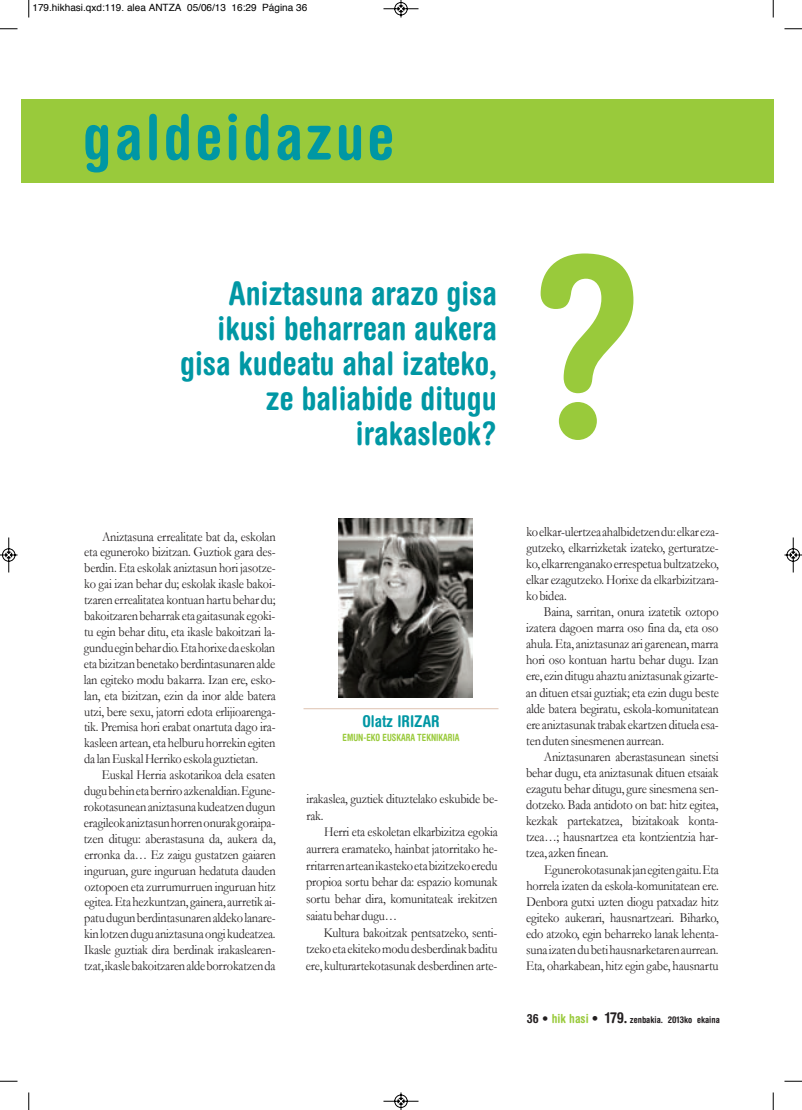
<style>
.page{position:relative;width:802px;height:1110px;background:#fff}
.page>*{position:absolute;margin:0;border:0;box-sizing:border-box;transform-origin:0 0}
.t1{font:700 condensed 250px "Helvetica Rounded";color:#99ca3b}
.t2{font:700 condensed 62.5px "Helvetica Rounded";letter-spacing:.05em;color:#0097a4}
.t3{font:700 condensed 32.5px/35px "Helvetica Rounded";color:#0097a4;text-align:right}
.t4{font:700 condensed 16.25px "Helvetica Rounded";color:#0097a4}
.t5{font:13.75px/15.9px "Garamond";letter-spacing:-.015em;color:#231f20;text-align:justify;scale:.9 1}
.t6{font:10px "Helvetica";color:#000}
.t7{font:700 condensed 10px "Helvetica Rounded";color:#99ca3b;scale:.9 1}
.t8{font:700 condensed 9.25px "Helvetica Rounded";color:#231f20}
.s1{font-size:12.5px}
.s2{font-size:12.5px;color:#99ca3b}
.s3{font-size:13px}
.s4{font-size:15px}
</style>
<div class="page">
<div style="left:22px;top:100px;width:751px;height:83px;background:#99ca3b"></div>
<hr style="left:303px;top:708px;width:195px;height:1px;background:#dec2b0">
<img style="left:338px;top:519px;width:134px;height:179px">
<svg style="left:28px;top:0;width:2px;height:18px"></svg>
<svg style="left:0;top:28px;width:18px;height:2px"></svg>
<svg style="left:773px;top:0;width:1px;height:18px"></svg>
<svg style="left:784px;top:28px;width:18px;height:2px"></svg>
<svg style="left:28px;top:1092px;width:2px;height:18px"></svg>
<svg style="left:0;top:1081px;width:18px;height:1px"></svg>
<svg style="left:773px;top:1092px;width:1px;height:18px"></svg>
<svg style="left:784px;top:1081px;width:18px;height:1px"></svg>
<svg style="left:383px;top:0;width:36px;height:18px"></svg>
<svg style="left:383px;top:1092px;width:36px;height:18px"></svg>
<svg style="left:0;top:537px;width:18px;height:36px"></svg>
<svg style="left:784px;top:537px;width:18px;height:36px"></svg>
<p class="t6" style="left:32px;top:4px;width:276px">179.hikhasi.qxd:119. alea ANTZA 05/06/13 16:29 Página 36</p>
<h2 class="t2" style="left:83px;top:115px;width:313px">galdeidazue</h2>
<h3 class="t3" style="left:180px;top:279px;width:318px">Aniztasuna arazo gisa ikusi beharrean aukera gisa kudeatu ahal izateko, ze baliabide ditugu irakasleok?</h3>
<h1 class="t1" style="left:528px;top:257px;width:122px">?</h1>
<p class="t5" style="left:84px;top:528px;width:215px;text-indent:18px">Aniztasuna errealitate bat da, eskolan eta eguneroko bizitzan. Guztiok gara des&shy;berdin. Eta eskolak aniztasun hori jasotze&shy;ko gai izan behar du; eskolak ikasle bakoi&shy;tzaren errealitatea kontuan hartu behar du; bakoitzaren beharrak eta gaitasunak egoki&shy;tu egin behar ditu, eta ikasle bakoitzari la&shy;gundu egin behar dio. Eta horixe da eskolan eta bizitzan benetako berdintasunaren alde lan egiteko modu bakarra. Izan ere, esko&shy;lan, eta bizitzan, ezin da inor alde batera utzi, bere sexu, jatorri edota erlijioarenga&shy;tik. Premisa hori erabat onartuta dago ira&shy;kasleen artean, eta helburu horrekin egiten da lan Euskal Herriko eskola guztietan.</p>
<p class="t5" style="left:84px;top:767px;width:215px;text-indent:18px">Euskal Herria askotarikoa dela esaten dugu behin eta berriro azkenaldian. Egune&shy;rokotasunean aniztasuna kudeatzen dugun eragileok aniztasun horren onurak goraipa&shy;tzen ditugu: aberastasuna da, aukera da, erronka da… Ez zaigu gustatzen gaiaren inguruan, gure inguruan hedatuta dauden oztopoen eta zurrumurruen inguruan hitz egitea. Eta hezkuntzan, gainera, aurretik ai&shy;patu dugun berdintasunaren aldeko lanare&shy;kin lotzen dugu aniztasuna ongi kudeatzea.<br>Ikasle guztiak dira berdinak irakaslearen&shy;tzat, ikasle bakoitzaren alde borrokatzen da</p>
<p class="t4" style="left:362px;top:715px;width:79px">Olatz IRIZAR</p>
<p class="t7" style="left:342px;top:733px;width:131px">EMUN-EKO EUSKARA TEKNIKARIA</p>
<p class="t5" style="left:306px;top:790px;width:214px;line-height:16.8px">irakaslea, guztiek dituztelako eskubide be&shy;rak.</p>
<p class="t5" style="left:306px;top:824px;width:214px;line-height:16.8px;text-indent:18px">Herri eta eskoletan elkarbizitza egokia aurrera eramateko, hainbat jatorritako he&shy;rritarren artean ikasteko eta bizitzeko eredu propioa sortu behar da: espazio komunak sortu behar dira, komunitateak irekitzen saiatu behar dugu…</p>
<p class="t5" style="left:306px;top:924px;width:214px;line-height:16.8px;text-indent:18px">Kultura bakoitzak pentsatzeko, senti&shy;tzeko eta ekiteko modu desberdinak baditu ere, kulturartekotasunak desberdinen arte-</p>
<p class="t5" style="left:526px;top:523px;width:216px">ko elkar-ulertzea ahalbidetzen du: elkar eza&shy;gutzeko, elkarrizketak izateko, gerturatze&shy;ko, elkarrenganako errespetua bultzatzeko, elkar ezagutzeko. Horixe da elkarbizitzara&shy;ko bidea.</p>
<p class="t5" style="left:526px;top:604px;width:216px;text-indent:18px">Baina, sarritan, onura izatetik oztopo izatera dagoen marra oso fina da, eta oso ahula. Eta, aniztasunaz ari garenean, marra hori oso kontuan hartu behar dugu. Izan ere, ezin ditugu ahaztu aniztasunak gizarte&shy;an dituen etsai guztiak; eta ezin dugu beste alde batera begiratu, eskola-komunitatean ere aniztasunak trabak ekartzen dituela esa&shy;ten duten sinesmenen aurrean.</p>
<p class="t5" style="left:526px;top:749px;width:216px;text-indent:18px">Aniztasunaren aberastasunean sinetsi behar dugu, eta aniztasunak dituen etsaiak ezagutu behar ditugu, gure sinesmena sen&shy;dotzeko. Bada antidoto on bat: hitz egitea, kezkak partekatzea, bizitakoak konta&shy;tzea…; hausnartzea eta kontzientzia har&shy;tzea, azken finean.</p>
<p class="t5" style="left:526px;top:861px;width:216px;text-indent:18px">Egunerokotasunak jan egiten gaitu. Eta horrela izaten da eskola-komunitatean ere.<br>Denbora gutxi uzten diogu patxadaz hitz egiteko aukerari, hausnartzeari. Biharko, edo atzoko, egin beharreko lanak lehenta&shy;suna izaten du beti hausnarketaren aurrean.<br>Eta, oharkabean, hitz egin gabe, hausnartu</p>
<p class="t8" style="left:527px;top:1016px;width:194px"><span class="s1">36 •</span> <span class="s2">hik hasi</span> <span class="s3">•</span> <span class="s4">179.</span> zenbakia. 2013ko ekaina</p>
</div>
